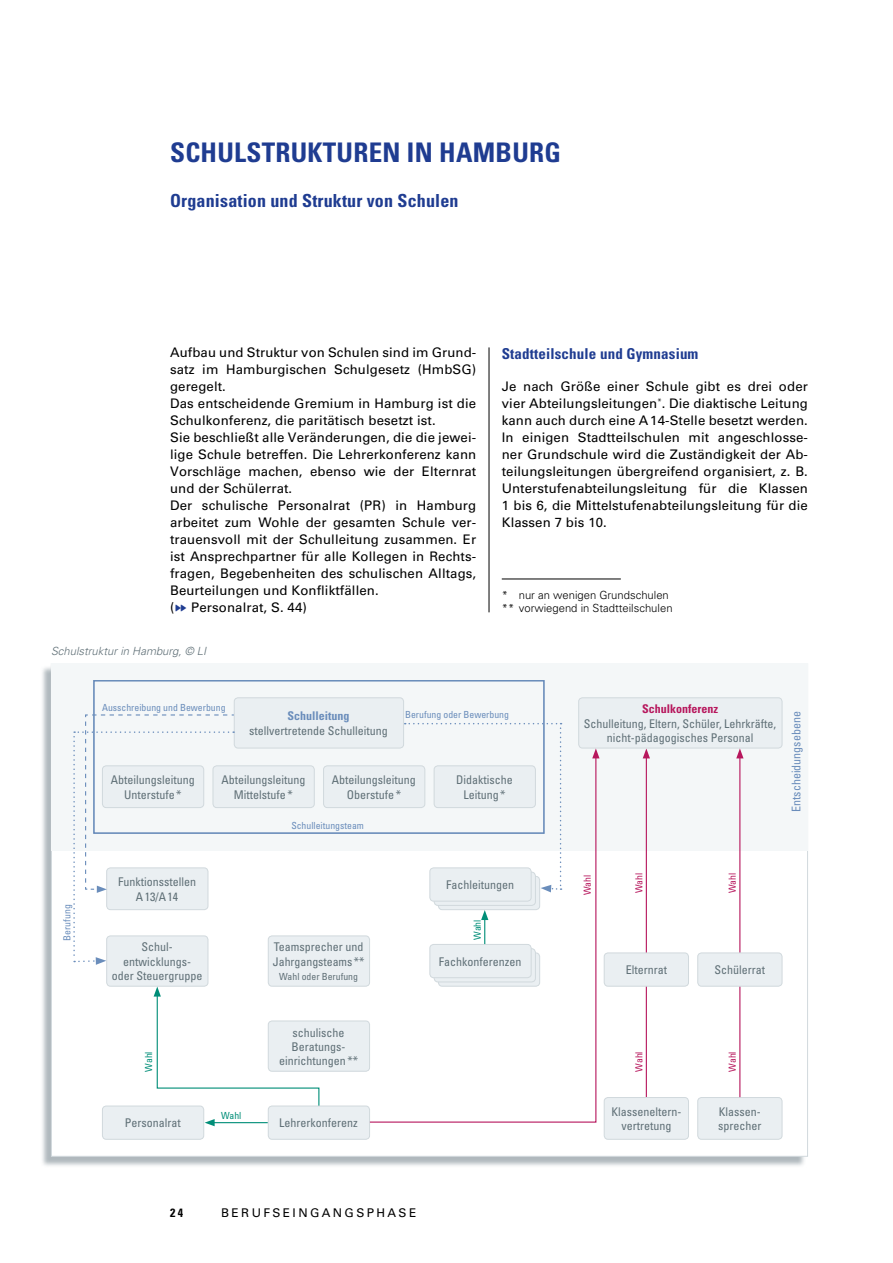
<style>
.page{position:relative;width:893px;height:1263px;background:#fff}
.page>*{position:absolute;margin:0;border:0;box-sizing:border-box;transform-origin:0 0}
.t1{font:700 condensed 27px "Univers LT";letter-spacing:.01em;color:#1f3c91}
.t2{font:700 condensed 18px "Univers LT";letter-spacing:.01em;color:#1f3c91}
.t3{font:700 condensed 15px "Univers LT";letter-spacing:.01em;color:#1f3c91}
.t4{font:13.2px/17px "Univers LT";letter-spacing:.01em;color:#000}
.t5{font:condensed 12px/14.4px "Univers LT";color:#5f6f76;text-align:center}
.t6{font:12px "Univers LT";letter-spacing:.2em;color:#000}
.t7{font:condensed 12px "Univers LT";color:#6a8dbb}
.t8{font:700 condensed 12px "Univers LT";color:#b7175d}
.t9{font:700 condensed 12px "Univers LT";color:#6a8dbb}
.t10{font:700 condensed 12px "Univers LT";color:#000}
.t11{font:300 11.25px/13.5px "Univers LT";color:#000}
.t12{font:italic 300 11.25px "Univers LT";color:#5f6f76}
.t13{font:condensed 9.75px "Univers LT";color:#6a8dbb}
.t14{font:condensed 9.75px "Univers LT";color:#b7175d}
.t15{font:condensed 9.75px "Univers LT";color:#5f6f76}
.t16{font:condensed 9.75px "Univers LT";color:#008e78}
.s1{font-family:"Entypo";font-size:24px;color:#1f3c91}
</style>
<div class="page">
<hr style="left:489px;top:347px;width:1px;height:265px;background:#000">
<div style="left:40px;top:665px;width:766px;height:503px;background:#7c8a92;opacity:.6"></div>
<div style="left:51px;top:663px;width:757px;height:494px;background:#fff;border:1px solid #d1d9dd"></div>
<hr style="left:212px;top:1122px;width:56px;height:1px;background:#008e78">
<svg style="left:205px;top:1119px;width:10px;height:7px"></svg>
<div style="left:51px;top:663px;width:757px;height:187px;background:#f4f7f8"></div>
<div style="left:268px;top:1106px;width:102px;height:33px;background:#eaeff2;border-radius:4px"></div>
<div style="left:268px;top:1106px;width:102px;height:34px;border:1px solid #d1d9dd;border-radius:4px"></div>
<div style="left:102px;top:1106px;width:102px;height:33px;background:#eaeff2;border-radius:4px"></div>
<div style="left:102px;top:1106px;width:102px;height:34px;border:1px solid #d1d9dd;border-radius:4px"></div>
<div style="left:107px;top:936px;width:101px;height:50px;background:#eaeff2;border-radius:4px"></div>
<div style="left:106px;top:935px;width:102px;height:51px;border:1px solid #d1d9dd;border-radius:4px"></div>
<hr style="left:646px;top:756px;width:1px;height:341px;background:#b7175d">
<svg style="left:643px;top:748px;width:7px;height:10px"></svg>
<div style="left:579px;top:698px;width:203px;height:50px;background:#eaeff2;border-radius:4px"></div>
<div style="left:578px;top:697px;width:204px;height:51px;border:1px solid #d1d9dd;border-radius:4px"></div>
<svg style="left:93px;top:680px;width:451px;height:154px"></svg>
<div style="left:604px;top:953px;width:84px;height:33px;background:#eaeff2;border-radius:4px"></div>
<div style="left:604px;top:952px;width:85px;height:34px;border:1px solid #d1d9dd;border-radius:4px"></div>
<div style="left:604px;top:1097px;width:84px;height:42px;background:#eaeff2;border-radius:4px"></div>
<div style="left:604px;top:1097px;width:85px;height:43px;border:1px solid #d1d9dd;border-radius:4px"></div>
<div style="left:698px;top:1097px;width:84px;height:42px;background:#eaeff2;border-radius:4px"></div>
<div style="left:697px;top:1097px;width:85px;height:43px;border:1px solid #d1d9dd;border-radius:4px"></div>
<hr style="left:739px;top:756px;width:1px;height:341px;background:#b7175d">
<svg style="left:736px;top:748px;width:7px;height:10px"></svg>
<div style="left:698px;top:953px;width:84px;height:33px;background:#eaeff2;border-radius:4px"></div>
<div style="left:697px;top:952px;width:85px;height:34px;border:1px solid #d1d9dd;border-radius:4px"></div>
<div style="left:268px;top:936px;width:102px;height:50px;background:#eaeff2;border-radius:4px"></div>
<div style="left:268px;top:935px;width:102px;height:51px;border:1px solid #d1d9dd;border-radius:4px"></div>
<div style="left:268px;top:1021px;width:102px;height:50px;background:#eaeff2;border-radius:4px"></div>
<div style="left:268px;top:1020px;width:102px;height:51px;border:1px solid #d1d9dd;border-radius:4px"></div>
<svg style="left:369px;top:755px;width:228px;height:368px"></svg>
<svg style="left:592px;top:748px;width:7px;height:10px"></svg>
<svg style="left:154px;top:986px;width:166px;height:121px"></svg>
<svg style="left:73px;top:714px;width:162px;height:251px"></svg>
<svg style="left:405px;top:723px;width:157px;height:169px"></svg>
<hr style="left:502px;top:579px;width:119px;height:1px;background:#000">
<h1 class="t1" style="left:170px;top:135px;width:392px">SCHULSTRUKTUREN IN HAMBURG</h1>
<h2 class="t2" style="left:170px;top:190px;width:290px">Organisation und Struktur von Schulen</h2>
<p class="t4" style="left:170px;top:344px;width:308px">Aufbau und Struktur von Schulen sind im Grund&shy;satz im Hamburgischen Schulgesetz (HmbSG) geregelt.<br>Das entscheidende Gremium in Hamburg ist die Schulkonferenz, die paritätisch besetzt ist.<br>Sie beschließt alle Veränderungen, die die jewei&shy;lige Schule betreffen. Die Lehrerkonferenz kann Vorschläge machen, ebenso wie der Elternrat und der Schülerrat.<br>Der schulische Personalrat (PR) in Hamburg arbeitet zum Wohle der gesamten Schule ver&shy;trauensvoll mit der Schulleitung zusammen. Er ist Ansprechpartner für alle Kollegen in Rechts&shy;fragen, Begebenheiten des schulischen Alltags, Beurteilungen und Konfliktfällen.<br>(<span class="s1">Ä</span> Personalrat, S. 44)</p>
<p class="t3" style="left:502px;top:344px;width:198px">Stadtteilschule und Gymnasium</p>
<p class="t4" style="left:502px;top:378px;width:308px;text-align:justify">Je nach Größe einer Schule gibt es drei oder vier Abteilungsleitungen<sup>*</sup>. Die diaktische Leitung kann auch durch eine A14-Stelle besetzt werden.<br>In einigen Stadtteilschulen mit angeschlosse&shy;ner Grundschule wird die Zuständigkeit der Ab&shy;teilungsleitungen übergreifend organisiert, z. B.<br>Unterstufenabteilungsleitung für die Klassen 1 bis 6, die Mittelstufenabteilungsleitung für die Klassen 7 bis 10.</p>
<p class="t11" style="left:502px;top:588px;width:172px">* nur an wenigen Grundschulen ** vorwiegend in Stadtteilschulen</p>
<p class="t12" style="left:51px;top:644px;width:157px">Schulstruktur in Hamburg, © LI</p>
<p class="t13" style="left:102px;top:701px;width:125px">Ausschreibung und Bewerbung</p>
<p class="t9" style="left:287px;top:709px;width:64px">Schulleitung</p>
<p class="t5" style="left:249px;top:723px;width:140px">stellvertretende Schulleitung</p>
<p class="t13" style="left:405px;top:709px;width:105px">Berufung oder Bewerbung</p>
<p class="t5" style="left:111px;top:773px;width:85px">Abteilungsleitung<br>Unterstufe*</p>
<p class="t5" style="left:221px;top:773px;width:85px">Abteilungsleitung<br>Mittelstufe*</p>
<p class="t5" style="left:332px;top:773px;width:85px">Abteilungsleitung<br>Oberstufe *</p>
<p class="t5" style="left:456px;top:773px;width:58px">Didaktische<br>Leitung *</p>
<p class="t13" style="left:61px;top:941px;width:38px;rotate:-90deg">Berufung</p>
<p class="t5" style="left:118px;top:875px;width:79px">Funktionsstellen<br>A13/A14</p>
<p class="t5" style="left:112px;top:940px;width:92px">Schul&shy;entwicklungs&shy;oder Steuergruppe</p>
<p class="t16" style="left:143px;top:1071px;width:22px;rotate:-90deg">Wahl</p>
<p class="t13" style="left:291px;top:819px;width:74px">Schulleitungsteam</p>
<p class="t5" style="left:273px;top:940px;width:93px;text-align:left">Teamsprecher und<br>Jahrgangsteams **</p>
<p class="t15" style="left:279px;top:970px;width:80px">Wahl oder Berufung</p>
<p class="t5" style="left:279px;top:1025px;width:80px">schulische<br>Beratungs-- einrichtungen **</p>
<p class="t16" style="left:221px;top:1109px;width:22px">Wahl</p>
<p class="t5" style="left:125px;top:1116px;width:57px">Personalrat</p>
<p class="t5" style="left:279px;top:1116px;width:80px">Lehrerkonferenz</p>
<p class="t5" style="left:446px;top:878px;width:69px">Fachleitungen</p>
<p class="t5" style="left:450px;top:882px;width:69px">Fachleitungen</p>
<p class="t16" style="left:471px;top:940px;width:22px;rotate:-90deg">Wahl</p>
<p class="t5" style="left:439px;top:954px;width:84px">Fachkonferenzen</p>
<p class="t5" style="left:443px;top:958px;width:84px">Fachkonferenzen</p>
<p class="t10" style="left:170px;top:1205px;width:15px">24</p>
<p class="t6" style="left:221px;top:1206px;width:197px">BERUFSEINGANGSPHASE</p>
<p class="t8" style="left:642px;top:702px;width:78px">Schulkonferenz</p>
<p class="t5" style="left:584px;top:716px;width:194px">Schulleitung, Eltern, Schüler, Lehrkräfte, nicht-pädagogisches Personal</p>
<p class="t7" style="left:789px;top:812px;width:102px;rotate:-90deg">Entscheidungsebene</p>
<p class="t14" style="left:581px;top:895px;width:22px;rotate:-90deg">Wahl</p>
<p class="t14" style="left:633px;top:893px;width:22px;rotate:-90deg">Wahl</p>
<p class="t14" style="left:726px;top:893px;width:22px;rotate:-90deg">Wahl</p>
<p class="t5" style="left:626px;top:963px;width:43px">Elternrat</p>
<p class="t5" style="left:714px;top:963px;width:52px">Schülerrat</p>
<p class="t14" style="left:633px;top:1071px;width:22px;rotate:-90deg">Wahl</p>
<p class="t14" style="left:726px;top:1071px;width:22px;rotate:-90deg">Wahl</p>
<p class="t5" style="left:611px;top:1104px;width:70px">Klasseneltern&shy;vertretung</p>
<p class="t5" style="left:718px;top:1104px;width:45px;text-align:left">Klassen&shy;sprecher</p>
</div>
